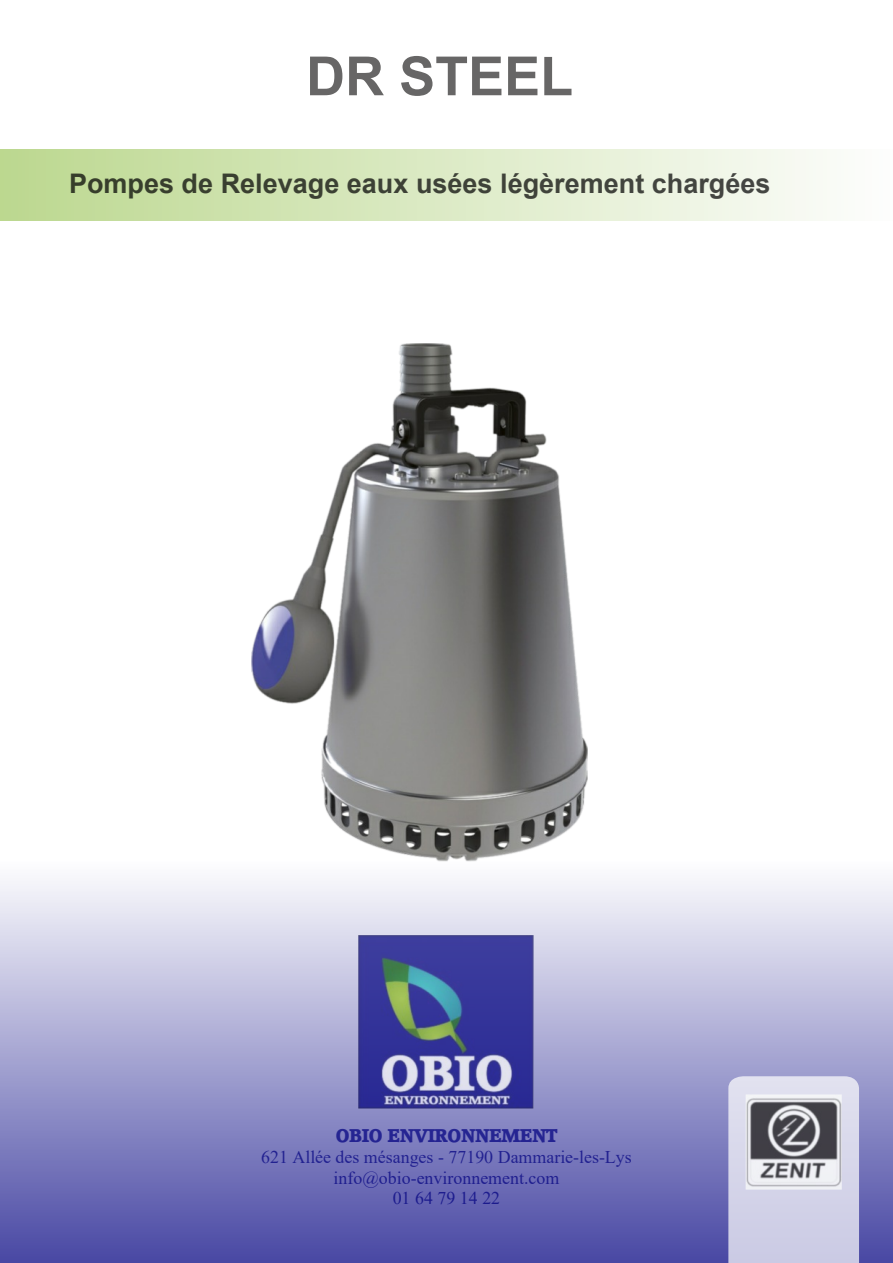
<style>
.page{position:relative;width:893px;height:1263px;background:#fff}
.page>*{position:absolute;margin:0;border:0;box-sizing:border-box;transform-origin:0 0}
.t1{font:700 54px "Arial";color:rgb(44 43 42/.72)}
.t2{font:700 27px "Arial";color:rgb(0 0 0/.72)}
.t3{font:17.85px/20.5px "Times New Roman";color:rgb(1 0 128/.72);text-align:center}
.t4{font:17.85px "Accord Heavy SF Bold";color:rgb(1 0 128/.72)}
</style>
<div class="page">
<div style="left:0;top:862px;width:893px;height:401px;background:linear-gradient(to bottom,#fdfdfe,#4848a3)"></div>
<div style="left:0;top:150px;width:893px;height:70px;background:linear-gradient(to right,#bcd88f,#fdfefd)"></div>
<svg style="left:728px;top:1076px;width:131px;height:187px;background:#d2d2e8"></svg>
<img style="left:359px;top:935px;width:174px;height:173px">
<img style="left:746px;top:1094px;width:95px;height:95px">
<img style="left:251px;top:344px;width:336px;height:518px">
<h1 class="t1" style="left:306px;top:56px;width:269px">DR STEEL</h1>
<h2 class="t2" style="left:69px;top:174px;width:703px">Pompes de Relevage eaux usées légèrement chargées</h2>
<p class="t4" style="left:336px;top:1127px;width:223px">OBIO ENVIRONNEMENT</p>
<p class="t3" style="left:261px;top:1149px;width:372px">621 Allée des mésanges - 77190 Dammarie-les-Lys info@obio-environnement.com<br>01 64 79 14 22</p>
</div>
